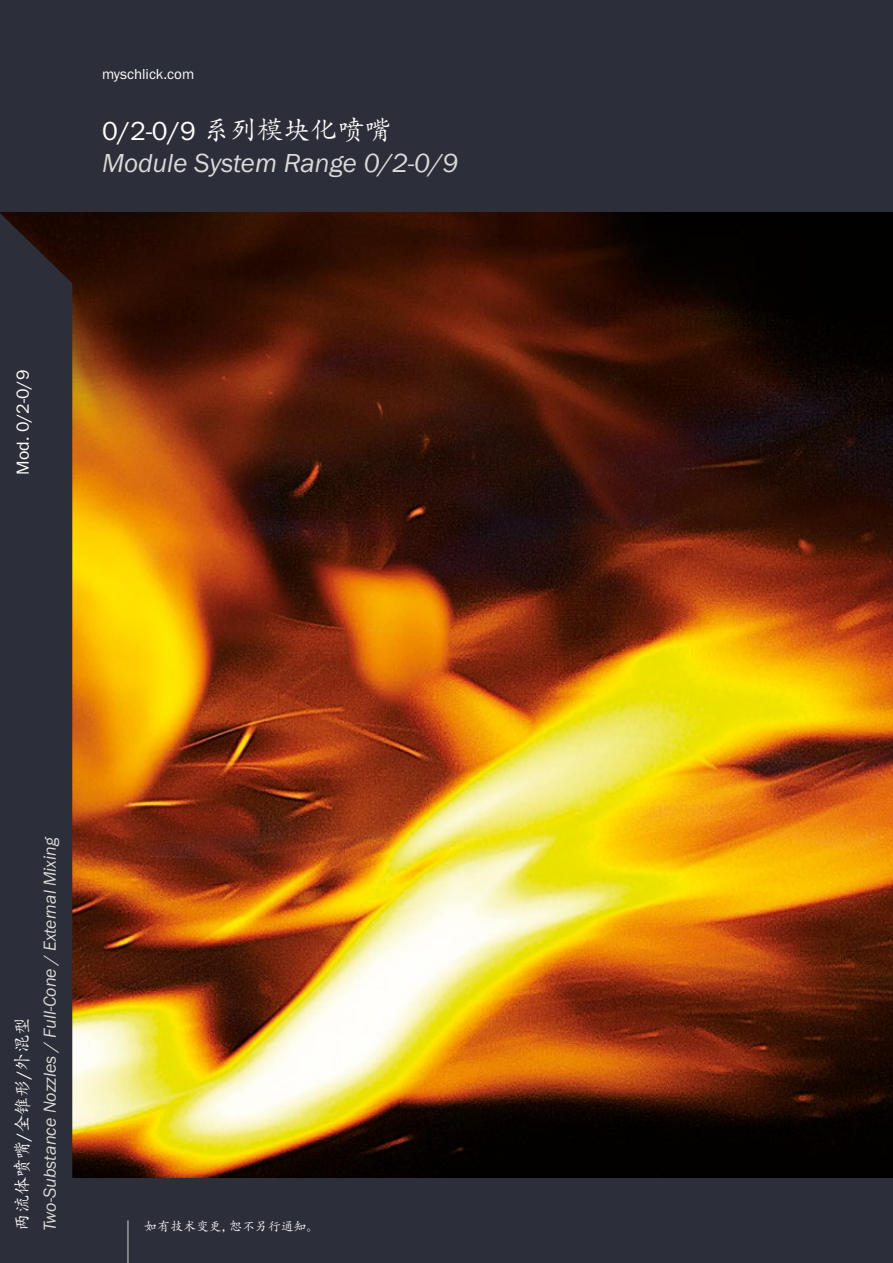
<style>
.page{position:relative;width:893px;height:1263px;background:#2c2e39}
.page>*{position:absolute;margin:0;border:0;box-sizing:border-box;transform-origin:0 0}
.t1{font:italic 27px "Franklin Gothic Itc T";color:#dadada}
.t2{font:27px "Franklin Gothic Itc T";color:#fff}
.t3{font:italic 18px "Franklin Gothic Itc T";color:#dadada}
.t4{font:18px "Adobe Kaiti Std";color:#fff}
.t5{font:18px "Franklin Gothic Itc T";color:#fff}
.t6{font:15px "Franklin Gothic Itc T";color:#fff}
.t7{font:12.75px "Adobe Kaiti Std";letter-spacing:.01em;color:#fff}
.s1{font-family:"Adobe Kaiti Std"}
.s2{font-family:"Franklin Gothic Itc T"}
</style>
<div class="page">
<img style="left:72px;top:213px;width:821px;height:965px">
<hr style="left:128px;top:1220px;width:1px;height:43px;background:#9d9d9c">
<svg style="left:0;top:212px;width:72px;height:71px"></svg>
<p class="t6" style="left:102px;top:65px;width:94px">myschlick.com</p>
<p class="t2" style="left:102px;top:115px;width:291px">0/2-0/9 <span class="s1">系列模块化喷嘴</span></p>
<p class="t1" style="left:102px;top:147px;width:358px">Module System Range 0/2-0/9</p>
<p class="t5" style="left:12px;top:475px;width:107px;rotate:-90deg">Mod. 0/2-0/9</p>
<p class="t4" style="left:11px;top:1231px;width:216px;rotate:-90deg">两流体喷嘴<span class="s2">/</span>全锥形<span class="s2">/</span>外混型</p>
<p class="t3" style="left:39px;top:1231px;width:396px;rotate:-90deg">Two-Substance Nozzles / Full-Cone / External Mixing</p>
<p class="t7" style="left:145px;top:1219px;width:176px">如有技术变更，恕不另行通知。</p>
</div>
